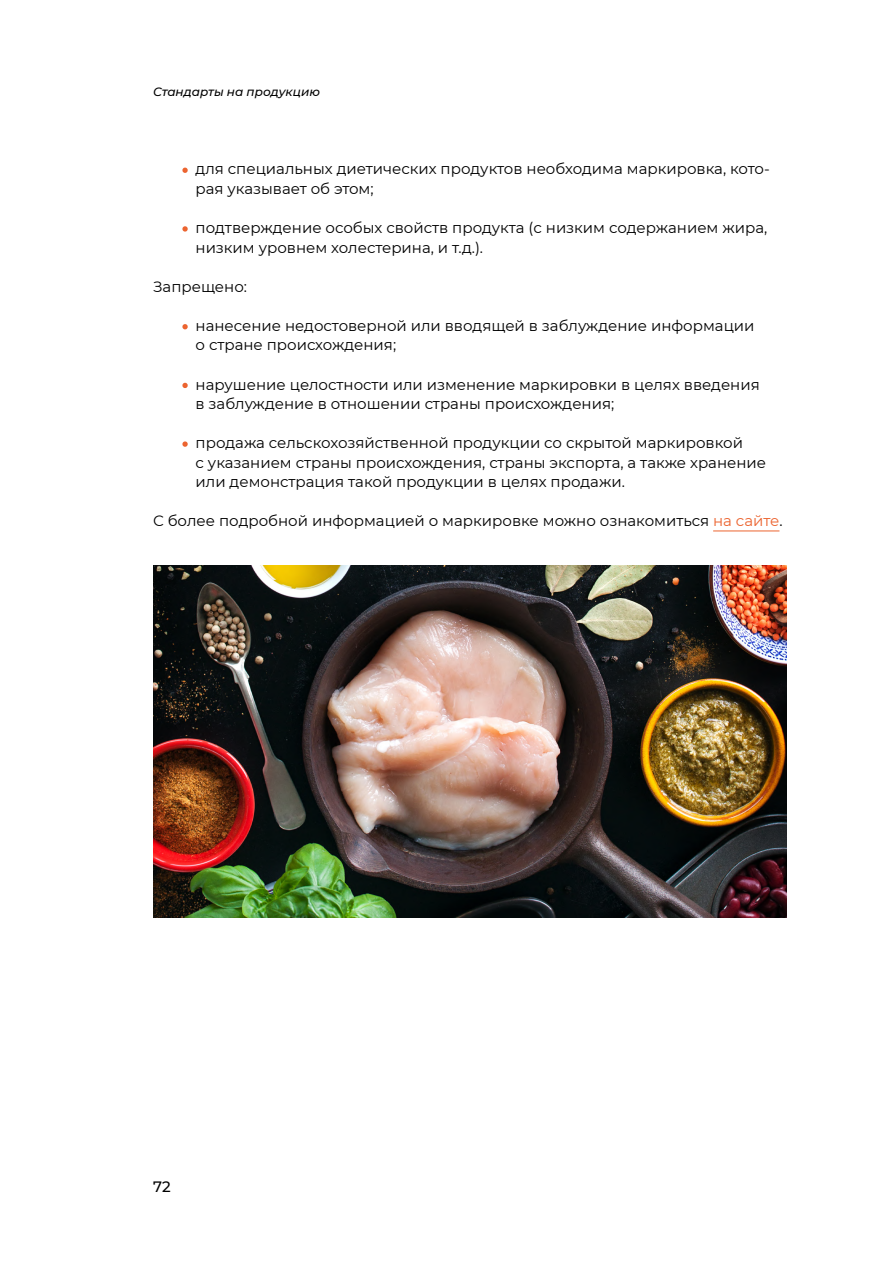
<style>
.page{position:relative;width:893px;height:1263px;background:#fff}
.page>*{position:absolute;margin:0;border:0;box-sizing:border-box;transform-origin:0 0}
.t1{font:15px/19.5px "Montserrat";color:#000}
.t2{font:500 15px "Montserrat";color:#000}
.t3{font:italic 500 12px "Montserrat";color:#000}
.s1{color:#ec6430}
</style>
<div class="page">
<hr style="left:713px;top:531px;width:66px;height:1px;background:#ec6430">
<img style="left:153px;top:566px;width:634px;height:352px">
<p class="t3" style="left:153px;top:83px;width:168px">Стандарты на продукцию</p>
<p class="t1" style="left:196px;top:159px;width:576px;text-indent:-13px"><span class="s1">•</span> для специальных диетических продуктов необходима маркировка, кото&shy;рая указывает об этом;</p>
<p class="t1" style="left:196px;top:217px;width:573px;text-indent:-13px"><span class="s1">•</span> подтверждение особых свойств продукта (с низким содержанием жира, низким уровнем холестерина, и т.д.).</p>
<p class="t1" style="left:153px;top:276px;width:96px">Запрещено:</p>
<p class="t1" style="left:196px;top:315px;width:560px;text-indent:-13px"><span class="s1">•</span> нанесение недостоверной или вводящей в заблуждение информации о стране происхождения;</p>
<p class="t1" style="left:196px;top:374px;width:566px;text-indent:-13px"><span class="s1">•</span> нарушение целостности или изменение маркировки в целях введения в заблуждение в отношении страны происхождения;</p>
<p class="t1" style="left:196px;top:433px;width:572px;text-indent:-13px"><span class="s1">•</span> продажа сельскохозяйственной продукции со скрытой маркировкой<br>с указанием страны происхождения, страны экспорта, а также хранение или демонстрация такой продукции в целях продажи.</p>
<p class="t1" style="left:153px;top:511px;width:631px">С более подробной информацией о маркировке можно ознакомиться <span class="s1">на сайте</span>.</p>
<p class="t2" style="left:153px;top:1176px;width:19px">72</p>
</div>
